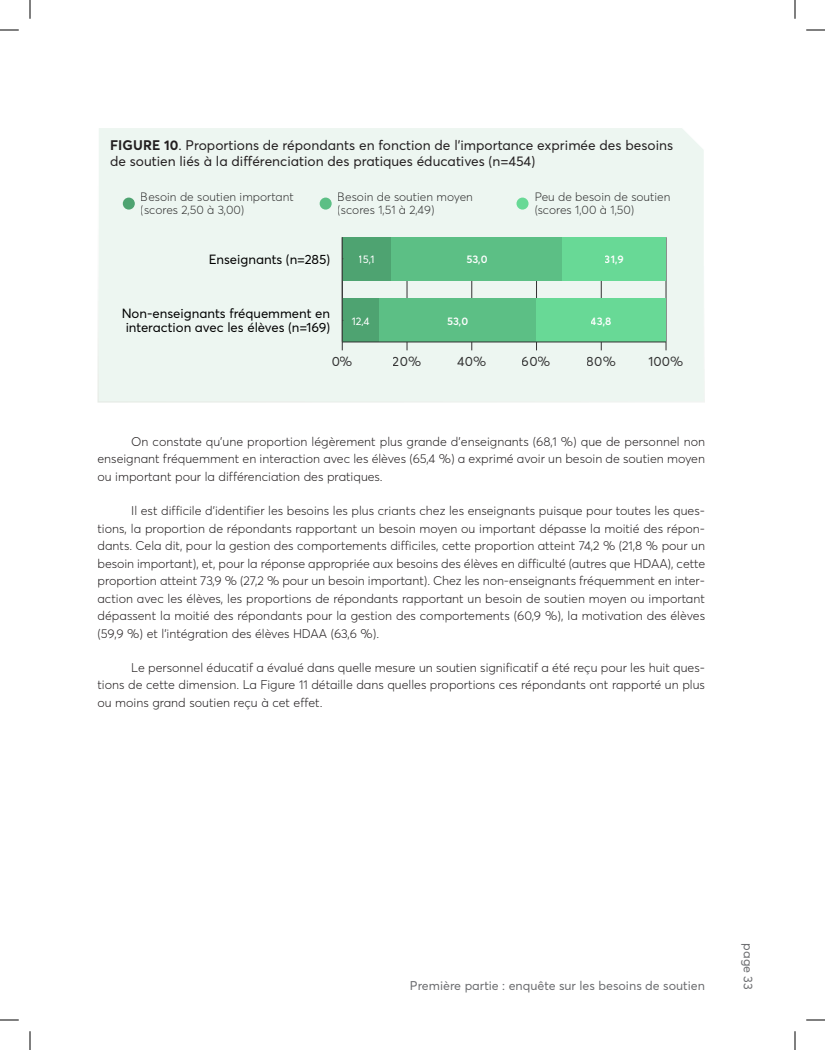
<style>
.page{position:relative;width:825px;height:1050px;background:#fff}
.page>*{position:absolute;margin:0;border:0;box-sizing:border-box;transform-origin:0 0}
.Légende_figure{font:13.75px/16.2px "Averta Std";color:#231f20}
.t1{font:13.25px/14.5px "Averta Std";color:#000}
.t2{font:13.25px "Averta Std";color:#333}
.Texte_régulier{font:300 12.5px/17.5px "Averta Std";color:#231f20;text-align:justify}
.t3{font:12.5px "Averta Std";color:#6c6d70}
.t4{font:300 12px/13.2px "Averta Std";color:#333}
.t5{font:600 10.75px "Averta Std";color:#fff}
.t6{font:10.75px "Averta Std";color:#fff}
.s1{font-weight:700}
</style>
<div class="page">
<svg style="left:97px;top:128px;width:608px;height:275px;background:#d3ecde"></svg>
<svg style="left:0;top:29px;width:19px;height:2px"></svg>
<svg style="left:806px;top:29px;width:19px;height:2px"></svg>
<svg style="left:0;top:1019px;width:19px;height:2px"></svg>
<svg style="left:806px;top:1019px;width:19px;height:2px"></svg>
<svg style="left:29px;top:0;width:2px;height:19px"></svg>
<svg style="left:29px;top:1031px;width:2px;height:19px"></svg>
<svg style="left:794px;top:0;width:2px;height:19px"></svg>
<svg style="left:794px;top:1031px;width:2px;height:19px"></svg>
<p class="Légende_figure" style="left:110px;top:137px;width:565px"><span class="s1">FIGURE 10</span>. Proportions de répondants en fonction de l’importance exprimée des besoins de soutien liés à la différenciation des pratiques éducatives (n=454)</p>
<p class="t4" style="left:141px;top:190px;width:154px">Besoin de soutien important (scores 2,50 à 3,00)</p>
<p class="t4" style="left:338px;top:190px;width:137px">Besoin de soutien moyen (scores 1,51 à 2,49)</p>
<p class="t4" style="left:535px;top:190px;width:137px">Peu de besoin de soutien (scores 1,00 à 1,50)</p>
<p class="t1" style="left:209px;top:252px;width:123px">Enseignants (n=285)</p>
<p class="t1" style="left:122px;top:306px;width:210px">Non-enseignants fréquemment en interaction avec les élèves (n=169)</p>
<p class="t6" style="left:359px;top:252px;width:17px">15,1</p>
<p class="t6" style="left:352px;top:314px;width:19px">12,4</p>
<p class="t5" style="left:466px;top:252px;width:23px">53,0</p>
<p class="t5" style="left:447px;top:314px;width:23px">53,0</p>
<p class="t5" style="left:605px;top:252px;width:20px">31,9</p>
<p class="t5" style="left:591px;top:314px;width:22px">43,8</p>
<p class="t2" style="left:332px;top:353px;width:23px">0%</p>
<p class="t2" style="left:393px;top:353px;width:30px">20%</p>
<p class="t2" style="left:457px;top:353px;width:30px">40%</p>
<p class="t2" style="left:522px;top:353px;width:31px">60%</p>
<p class="t2" style="left:587px;top:353px;width:31px">80%</p>
<p class="t2" style="left:649px;top:353px;width:36px">100%</p>
<p class="Texte_régulier" style="left:98px;top:432px;width:609px;text-indent:34px">On constate qu’une proportion légèrement plus grande d’enseignants (68,1 %) que de personnel non enseignant fréquemment en interaction avec les élèves (65,4 %) a exprimé avoir un besoin de soutien moyen ou important pour la différenciation des pratiques.</p>
<p class="Texte_régulier" style="left:98px;top:502px;width:609px;text-align:left;text-indent:34px">Il est difficile d’identifier les besoins les plus criants chez les enseignants puisque pour toutes les ques&shy;tions, la proportion de répondants rapportant un besoin moyen ou important dépasse la moitié des répon&shy;dants. Cela dit, pour la gestion des comportements difficiles, cette proportion atteint 74,2 % (21,8 % pour un besoin important), et, pour la réponse appropriée aux besoins des élèves en difficulté (autres que HDAA), cette proportion atteint 73,9 % (27,2 % pour un besoin important). Chez les non-enseignants fréquemment en inter&shy;action avec les élèves, les proportions de répondants rapportant un besoin de soutien moyen ou important dépassent la moitié des répondants pour la gestion des comportements (60,9 %), la motivation des élèves (59,9 %) et l’intégration des élèves HDAA (63,6 %).</p>
<p class="Texte_régulier" style="left:98px;top:659px;width:609px;text-indent:34px">Le personnel éducatif a évalué dans quelle mesure un soutien significatif a été reçu pour les huit ques&shy;tions de cette dimension. La Figure 11 détaille dans quelles proportions ces répondants ont rapporté un plus ou moins grand soutien reçu à cet effet.</p>
<p class="t3" style="left:410px;top:978px;width:297px">Première partie : enquête sur les besoins de soutien</p>
<p class="t3" style="left:756px;top:943px;width:48px;rotate:90deg">page 33</p>
</div>
